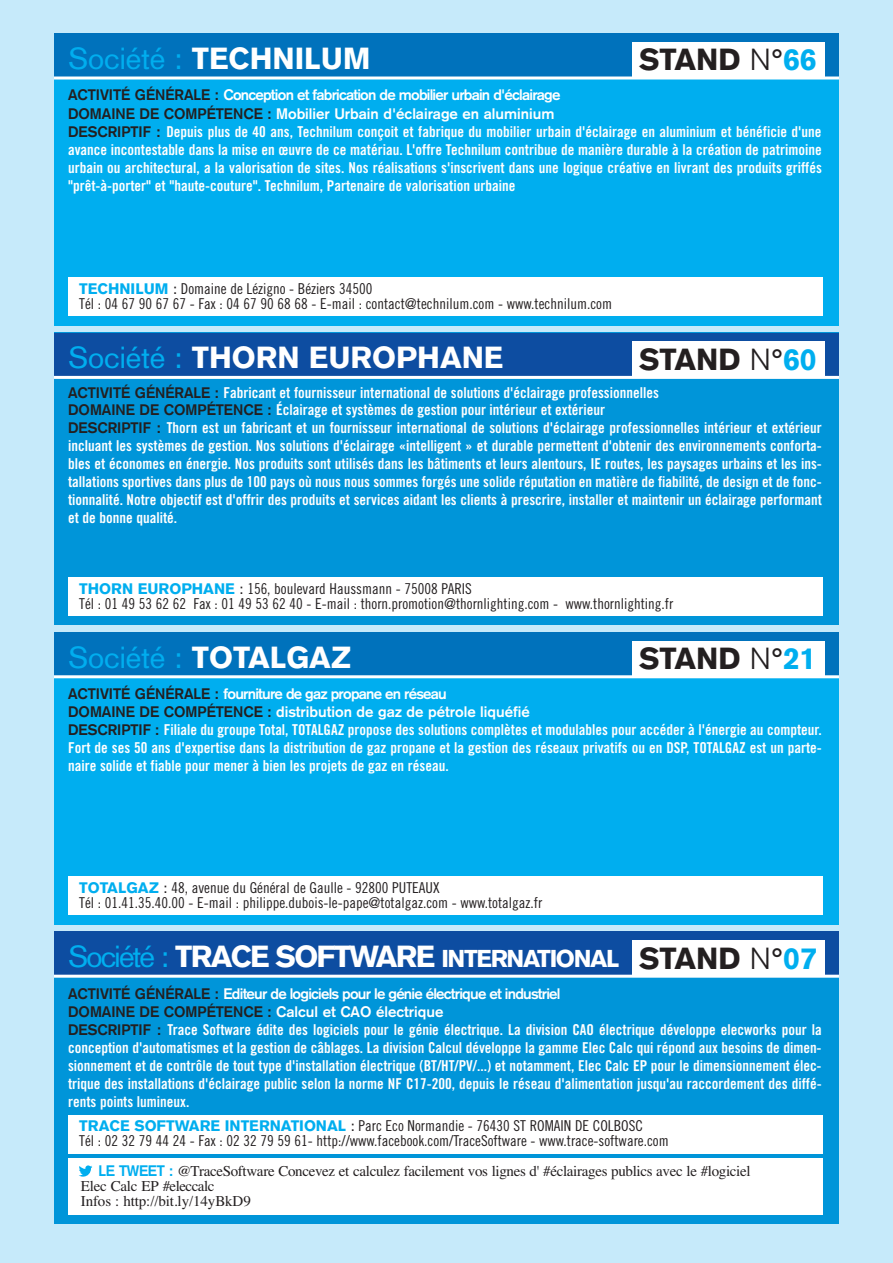
<style>
.page{position:relative;width:893px;height:1263px;background:#c6eafa}
.page>*{position:absolute;margin:0;border:0;box-sizing:border-box;transform-origin:0 0}
.t1{font:900 30px "Akzidenz Grotesk";color:#fff}
.t2{font:900 30px "Akzidenz Grotesk";color:#231f20}
.t3{font:900 30px "Akzidenz Grotesk";letter-spacing:-.055em;color:#fff}
.t4{font:30px "Akzidenz Grotesk";color:#00aeef}
.t5{font:15px/18px "Trade Gothic Bold Cond Twenty";color:#fff;text-align:justify}
.t6{font:15px/15px "Trade Gothic Cond Eighteen";color:#231f20}
.t7{font:700 15px/18px "Akzidenz Grotesk";color:#fff}
.t8{font:15px/15px "Times";letter-spacing:-.02em;color:#231f20}
.s1{font-weight:400;color:#00aeef}
.s2{color:#231f20}
.s3{font-family:"Akzidenz Grotesk";font-weight:700;color:#231f20}
.s4{font-weight:300}
.s5{color:#00aeef}
.s6{font-family:"Akzidenz Grotesk";font-weight:900;color:#00aeef}
.s7{font-family:"Akzidenz Grotesk"}
.s8{font-weight:900;color:#fff}
.s9{font-size:24px}
.s10{font-family:"Akzidenz Grotesk";font-weight:700;color:#00aeef}
</style>
<div class="page">
<div style="left:54px;top:33px;width:785px;height:293px;background:#00aeef"></div>
<div style="left:54px;top:33px;width:785px;height:45px;background:#0072bc"></div>
<div style="left:68px;top:278px;width:755px;height:38px;background:#fff"></div>
<div style="left:632px;top:42px;width:192px;height:35px;background:#fff"></div>
<hr style="left:54px;top:76px;width:785px;height:3px;background:#fff">
<div style="left:54px;top:333px;width:785px;height:292px;background:#0095d9"></div>
<div style="left:54px;top:333px;width:785px;height:44px;background:#0d4da1"></div>
<div style="left:68px;top:577px;width:755px;height:38px;background:#fff"></div>
<div style="left:632px;top:342px;width:192px;height:34px;background:#fff"></div>
<hr style="left:54px;top:376px;width:785px;height:3px;background:#fff">
<div style="left:54px;top:632px;width:785px;height:292px;background:#00aeef"></div>
<div style="left:54px;top:632px;width:785px;height:45px;background:#0072bc"></div>
<div style="left:68px;top:876px;width:755px;height:39px;background:#fff"></div>
<div style="left:632px;top:641px;width:192px;height:34px;background:#fff"></div>
<hr style="left:54px;top:675px;width:785px;height:3px;background:#fff">
<div style="left:54px;top:931px;width:785px;height:293px;background:#0095d9"></div>
<div style="left:54px;top:931px;width:785px;height:45px;background:#0d4da1"></div>
<div style="left:68px;top:1115px;width:755px;height:38px;background:#fff"></div>
<div style="left:68px;top:1158px;width:755px;height:57px;background:#fff"></div>
<div style="left:632px;top:940px;width:192px;height:35px;background:#fff"></div>
<hr style="left:54px;top:975px;width:785px;height:3px;background:#fff">
<svg style="left:79px;top:1165px;width:13px;height:11px"></svg>
<h1 class="t1" style="left:68px;top:48px;width:304px"><span class="s1">Société :</span> TECHNILUM</h1>
<p class="t7" style="left:68px;top:87px;width:494px"><span class="s2">ACTIVITÉ GÉNÉRALE :</span> Conception et fabrication de mobilier urbain d'éclairage<br><span class="s2">DOMAINE DE COMPÉTENCE :</span> Mobilier Urbain d'éclairage en aluminium</p>
<p class="t5" style="left:68px;top:123px;width:755px"><span class="s3">DESCRIPTIF :</span> Depuis plus de 40 ans, Technilum conçoit et fabrique du mobilier urbain d'éclairage en aluminium et bénéficie d'une avance incontestable dans la mise en œuvre de ce matériau. L'offre Technilum contribue de manière durable à la création de patrimoine urbain ou architectural, a la valorisation de sites. Nos réalisations s'inscrivent dans une logique créative en livrant des produits griffés "prêt-à-porter" et "haute-couture". Technilum, Partenaire de valorisation urbaine</p>
<h1 class="t2" style="left:639px;top:49px;width:179px">STAND <span class="s4">N</span>°<span class="s5">66</span></h1>
<p class="t6" style="left:79px;top:283px;width:534px"><span class="s6">TECHNILUM</span> <span class="s7">:</span> Domaine de Lézigno - Béziers 34500<br>Tél : 04 67 90 67 67 - Fax : 04 67 90 68 68 - E-mail : contact@technilum.com - www.technilum.com</p>
<h1 class="t1" style="left:68px;top:347px;width:437px"><span class="s1">Société :</span> THORN EUROPHANE</h1>
<p class="t5" style="left:68px;top:386px;width:592px;line-height:16.5px"><span class="s3">ACTIVITÉ GÉNÉRALE :</span> Fabricant et fournisseur international de solutions d'éclairage professionnelles<br><span class="s3">DOMAINE DE COMPÉTENCE :</span> Éclairage et systèmes de gestion pour intérieur et extérieur</p>
<p class="t5" style="left:68px;top:420px;width:755px"><span class="s3">DESCRIPTIF :</span> Thorn est un fabricant et un fournisseur international de solutions d'éclairage professionnelles intérieur et extérieur incluant les systèmes de gestion. Nos solutions d'éclairage «intelligent » et durable permettent d'obtenir des environnements conforta&shy;bles et économes en énergie. Nos produits sont utilisés dans les bâtiments et leurs alentours, IE routes, les paysages urbains et les ins&shy;tallations sportives dans plus de 100 pays où nous nous sommes forgés une solide réputation en matière de fiabilité, de design et de fonc&shy;tionnalité. Notre objectif est d'offrir des produits et services aidant les clients à prescrire, installer et maintenir un éclairage performant et de bonne qualité.</p>
<h1 class="t2" style="left:639px;top:348px;width:179px">STAND <span class="s4">N</span>°<span class="s5">60</span></h1>
<p class="t6" style="left:79px;top:582px;width:595px"><span class="s6">THORN EUROPHANE</span> <span class="s7">:</span> 156, boulevard Haussmann - 75008 PARIS<br>Tél : 01 49 53 62 62 Fax : 01 49 53 62 40 - E-mail : thorn.promotion@thornlighting.com - www.thornlighting.fr</p>
<h1 class="t4" style="left:68px;top:646px;width:285px">Société : <span class="s8">TOTALGAZ</span></h1>
<p class="t7" style="left:68px;top:686px;width:463px"><span class="s2">ACTIVITÉ GÉNÉRALE :</span> fourniture de gaz propane en réseau<br><span class="s2">DOMAINE DE COMPÉTENCE :</span> distribution de gaz de pétrole liquéfié</p>
<p class="t5" style="left:68px;top:722px;width:755px"><span class="s3">DESCRIPTIF :</span> Filiale du groupe Total, TOTALGAZ propose des solutions complètes et modulables pour accéder à l'énergie au compteur.<br>Fort de ses 50 ans d'expertise dans la distribution de gaz propane et la gestion des réseaux privatifs ou en DSP, TOTALGAZ est un parte&shy;naire solide et fiable pour mener à bien les projets de gaz en réseau.</p>
<h1 class="t2" style="left:639px;top:648px;width:179px">STAND <span class="s4">N</span>°<span class="s5">21</span></h1>
<p class="t6" style="left:79px;top:881px;width:465px"><span class="s6">TOTALGAZ</span> <span class="s7">:</span> 48, avenue du Général de Gaulle - 92800 PUTEAUX<br>Tél : 01.41.35.40.00 - E-mail : philippe.dubois-le-pape@totalgaz.com - www.totalgaz.fr</p>
<h1 class="t3" style="left:68px;top:946px;width:553px"><span class="s1">Société :</span> TRACE SOFTWARE <span class="s9">INTERNATIONAL</span></h1>
<p class="t7" style="left:68px;top:985px;width:494px"><span class="s2">ACTIVITÉ GÉNÉRALE :</span> Editeur de logiciels pour le génie électrique et industriel<br><span class="s2">DOMAINE DE COMPÉTENCE :</span> Calcul et CAO électrique</p>
<p class="t5" style="left:68px;top:1021px;width:755px"><span class="s3">DESCRIPTIF :</span> Trace Software édite des logiciels pour le génie électrique. La division CAO électrique développe elecworks pour la conception d'automatismes et la gestion de câblages. La division Calcul développe la gamme Elec Calc qui répond aux besoins de dimen&shy;sionnement et de contrôle de tout type d'installation électrique (BT/HT/PV/...) et notamment, Elec Calc EP pour le dimensionnement élec&shy;trique des installations d'éclairage public selon la norme NF C17-200, depuis le réseau d'alimentation jusqu'au raccordement des diffé&shy;rents points lumineux.</p>
<h1 class="t2" style="left:639px;top:947px;width:179px">STAND <span class="s4">N</span>°<span class="s5">07</span></h1>
<p class="t6" style="left:79px;top:1120px;width:591px"><span class="s6">TRACE SOFTWARE INTERNATIONAL</span> <span class="s7">:</span> Parc Eco Normandie - 76430 ST ROMAIN DE COLBOSC<br>Tél : 02 32 79 44 24 - Fax : 02 32 79 59 61- http://www.facebook.com/TraceSoftware - www.trace-software.com</p>
<p class="t8" style="left:81px;top:1163px;width:671px;text-indent:18px"><span class="s10">LE TWEET :</span> @TraceSoftware Concevez et calculez facilement vos lignes d' #éclairages publics avec le #logiciel<br>Elec Calc EP #eleccalc<br>Infos : http://bit.ly/14yBkD9</p>
</div>
